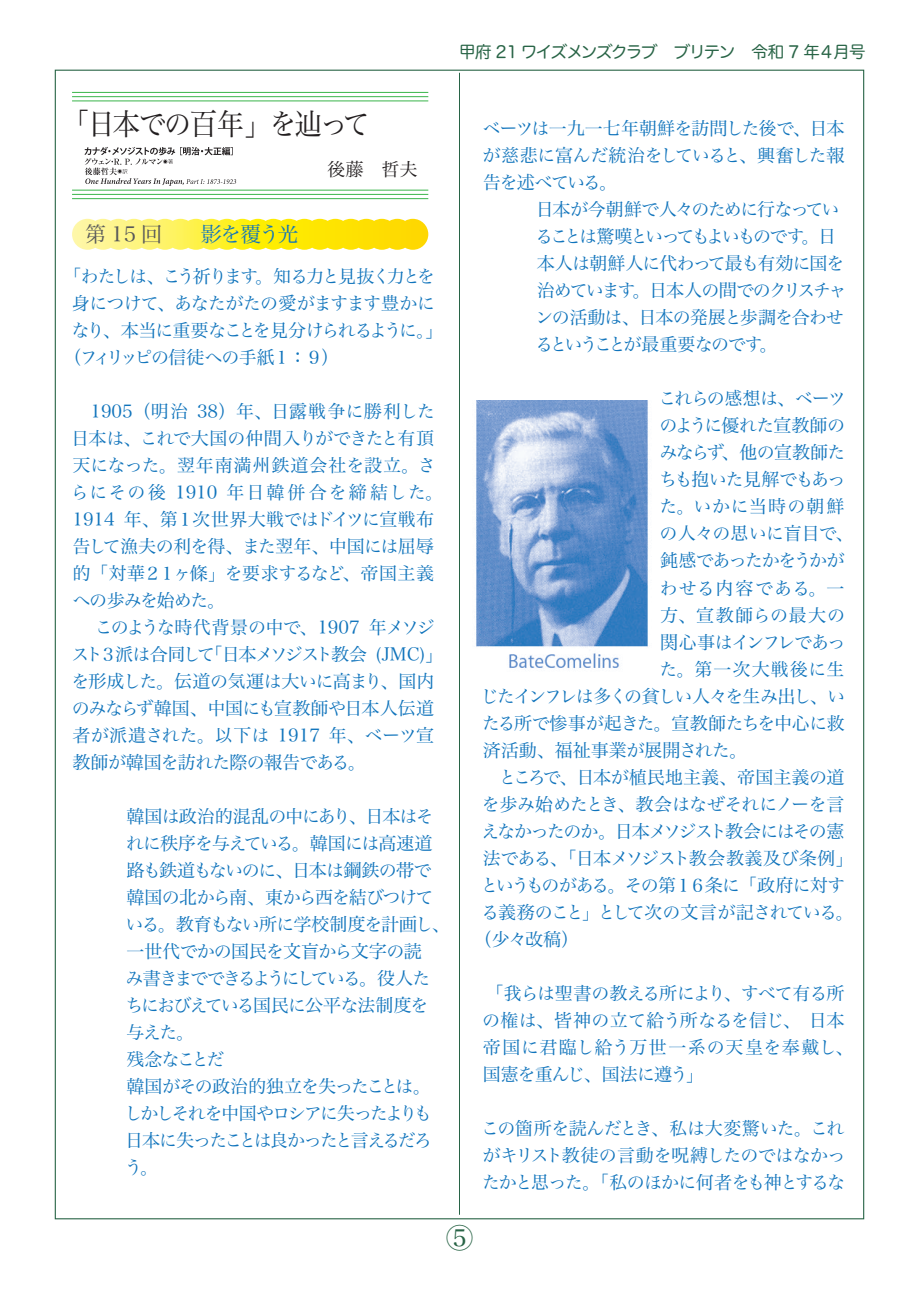
<style>
.page{position:relative;width:919px;height:1289px;background:#fff}
.page>*{position:absolute;margin:0;border:0;box-sizing:border-box;transform-origin:0 0}
.t1{font:29.7px "Hira Min Pro W3";letter-spacing:-.06em;color:#231f20;scale:.91 1}
.t2{font:27px "Hira Min Pro W3";color:#286446}
.t3{font:21px "Hira Min Pro W3";letter-spacing:-.065em;color:#57585a}
.t4{font:18px/27px "Hira Min Pro W3";letter-spacing:-.045em;color:#1074bc;text-align:justify}
.t5{font:18px/27px "Hira Min Pro W3";letter-spacing:-.065em;color:#1074bc}
.t6{font:18px/27px "Hira Min Pro W3";letter-spacing:-.07em;color:#1074bc}
.t7{font:18px/27px "Hira Min Pro W3";letter-spacing:-.01em;color:#1074bc}
.t8{font:18px "Hira Min Pro W3";letter-spacing:-.025em;color:#1074bc}
.t9{font:18px "Hira Min Pro W3";color:#1074bc}
.t10{font:18px "Hira Min Pro W3";letter-spacing:-.09em;color:#1074bc}
.t11{font:18px "Hira Min Pro W3";letter-spacing:-.095em;color:#1074bc}
.t12{font:18px "Hira Min Pro W3";letter-spacing:-.005em;color:#1074bc}
.t13{font:18px "Hira Min Pro W3";letter-spacing:-.105em;color:#1074bc}
.t14{font:18px "Hira Min Pro W3";letter-spacing:-.11em;color:#1074bc}
.t15{font:18px "Hira Min Pro W3";letter-spacing:-.075em;color:#1074bc}
.t16{font:18px "Hira Min Pro W3";letter-spacing:.055em;color:#1074bc}
.t17{font:18px "Hira Min Pro W3";letter-spacing:.085em;color:#1074bc}
.t18{font:18px "Hira Min Pro W3";letter-spacing:.065em;color:#1074bc}
.t19{font:18px "Hira Min Pro W3";letter-spacing:.05em;color:#1074bc}
.t20{font:18px "Hira Min Pro W3";letter-spacing:.045em;color:#1074bc}
.t21{font:18px "Hira Min Pro W3";color:#231f20}
.t22{font:16.5px "Hira Maru Pro N W4";letter-spacing:-.08em;color:#286446}
.s1{color:#1074bc}
</style>
<div class="page">
<hr style="left:459px;top:73px;width:1px;height:1141px;background:#286446">
<svg style="left:72px;top:219px;width:356px;height:31px;background:#feec3e"></svg>
<svg style="left:84px;top:147px;width:152px;height:39px"></svg>
<hr style="left:72px;top:92px;width:356px;height:1px;background:#3ab54a">
<hr style="left:72px;top:96px;width:356px;height:1px;background:#3ab54a">
<hr style="left:72px;top:100px;width:356px;height:1px;background:#3ab54a">
<hr style="left:72px;top:190px;width:356px;height:1px;background:#3ab54a">
<hr style="left:72px;top:194px;width:356px;height:1px;background:#3ab54a">
<hr style="left:72px;top:198px;width:356px;height:1px;background:#3ab54a">
<img style="left:476px;top:400px;width:172px;height:269px">
<p class="t22" style="left:459px;top:37px;width:408px">甲府 21 ワイズメンズクラブ　ブリテン　令和 7 年４月号</p>
<h1 class="t1" style="left:62px;top:98px;width:339px">「日本での百年」を辿って</h1>
<p class="t21" style="left:327px;top:154px;width:91px">後藤　哲夫</p>
<p class="t3" style="left:85px;top:216px;width:215px">第 15 回　 <span class="s1">影を覆う光</span></p>
<p class="t14" style="left:63px;top:260px;width:373px">「わたしは、こう祈ります。知る力と見抜く力とを</p>
<p class="t4" style="left:72px;top:287px;width:365px">身につけて、あなたがたの愛がますます豊かに</p>
<p class="t10" style="left:72px;top:314px;width:373px">なり、本当に重要なことを見分けられるように。」</p>
<p class="t6" style="left:63px;top:341px;width:277px">（フィリッピの信徒への手紙１：９）</p>
<p class="t9" style="left:72px;top:395px;width:364px">　1905（明治 38）年、日露戦争に勝利した</p>
<p class="t8" style="left:71px;top:422px;width:364px">日本は、これで大国の仲間入りができたと有頂</p>
<p class="t16" style="left:72px;top:449px;width:365px">天になった。翌年南満州鉄道会社を設立。さ</p>
<p class="t17" style="left:71px;top:476px;width:374px">らにその後 1910 年日韓併合を締結した。</p>
<p class="t7" style="left:72px;top:503px;width:363px">1914 年、第１次世界大戦ではドイツに宣戦布</p>
<p class="t4" style="left:72px;top:530px;width:363px">告して漁夫の利を得、また翌年、中国には屈辱</p>
<p class="t4" style="left:72px;top:557px;width:363px">的「対華２１ヶ條」を要求するなど、帝国主義</p>
<p class="t4" style="left:72px;top:584px;width:172px">への歩みを始めた。　</p>
<p class="t4" style="left:78px;top:611px;width:358px">　このような時代背景の中で、1907 年メソジ</p>
<p class="t13" style="left:72px;top:638px;width:373px">スト３派は合同して｢日本メソジスト教会 (JMC)」</p>
<p class="t4" style="left:71px;top:665px;width:364px">を形成した。伝道の気運は大いに高まり、国内</p>
<p class="t8" style="left:72px;top:692px;width:364px">のみならず韓国、中国にも宣教師や日本人伝道</p>
<p class="t9" style="left:72px;top:719px;width:363px">者が派遣された。以下は 1917 年、ベーツ宣</p>
<p class="t4" style="left:72px;top:746px;width:295px">教師が韓国を訪れた際の報告である。</p>
<p class="t5" style="left:124px;top:800px;width:327px">韓国は政治的混乱の中にあり、日本はそれに秩序を与えている。韓国には高速道路も鉄道もないのに、日本は鋼鉄の帯で韓国の北から南、東から西を結びつけている。教育もない所に学校制度を計画し、一世代でかの国民を文盲から文字の読<br>み書きまでできるようにしている。役人たちにおびえている国民に公平な法制度を与えた。<br>残念なことだ<br>韓国がその政治的独立を失ったことは。しかしそれを中国やロシアに失ったよりも日本に失ったことは良かったと言えるだろう。</p>
<p class="t4" style="left:482px;top:113px;width:363px">ベーツは一九一七年朝鮮を訪問した後で、日本が慈悲に富んだ統治をしていると、興奮した報告を述べている。</p>
<p class="t6" style="left:535px;top:194px;width:313px">日本が今朝鮮で人々のために行なっていることは驚嘆といってもよいものです。日本人は朝鮮人に代わって最も有効に国を治めています。日本人の間でのクリスチャンの活動は、日本の発展と歩調を合わせるということが最重要なのです。</p>
<p class="t15" style="left:658px;top:383px;width:189px">これらの感想は、ベーツ</p>
<p class="t4" style="left:659px;top:410px;width:187px">のように優れた宣教師の</p>
<p class="t4" style="left:659px;top:437px;width:188px">みならず、他の宣教師た</p>
<p class="t5" style="left:659px;top:464px;width:188px">ちも抱いた見解でもあっ</p>
<p class="t18" style="left:659px;top:491px;width:186px">た。いかに当時の朝鮮</p>
<p class="t12" style="left:659px;top:518px;width:195px">の人々の思いに盲目で、</p>
<p class="t15" style="left:660px;top:545px;width:186px">鈍感であったかをうかが</p>
<p class="t19" style="left:659px;top:572px;width:186px">わせる内容である。一</p>
<p class="t20" style="left:660px;top:599px;width:186px">方、宣教師らの最大の</p>
<p class="t6" style="left:660px;top:626px;width:187px">関心事はインフレであっ</p>
<p class="t18" style="left:659px;top:653px;width:186px">た。第一次大戦後に生</p>
<p class="t10" style="left:481px;top:680px;width:365px">じたインフレは多くの貧しい人々を生み出し、い</p>
<p class="t8" style="left:482px;top:707px;width:364px">たる所で惨事が起きた。宣教師たちを中心に救</p>
<p class="t9" style="left:483px;top:734px;width:266px">済活動、福祉事業が展開された。</p>
<p class="t12" style="left:483px;top:761px;width:363px">　ところで、日本が植民地主義、帝国主義の道</p>
<p class="t8" style="left:482px;top:788px;width:364px">を歩み始めたとき、教会はなぜそれにノーを言</p>
<p class="t11" style="left:481px;top:815px;width:364px">えなかったのか。日本メソジスト教会にはその憲</p>
<p class="t4" style="left:483px;top:842px;width:372px">法である、「日本メソジスト教会教義及び条例」</p>
<p class="t11" style="left:480px;top:869px;width:366px">というものがある。その第１６条に「政府に対す</p>
<p class="t4" style="left:481px;top:896px;width:374px">る義務のこと」として次の文言が記されている。</p>
<p class="t4" style="left:474px;top:923px;width:107px">（少々改稿）</p>
<p class="t7" style="left:482px;top:977px;width:373px">「我らは聖書の教える所により、すべて有る所の権は、皆神の立て給う所なるを信じ、　日本帝国に君臨し給う万世一系の天皇を奉戴し、国憲を重んじ、国法に遵う」</p>
<p class="t4" style="left:481px;top:1112px;width:366px">この箇所を読んだとき、私は大変驚いた。これがキリスト教徒の言動を呪縛したのではなかったかと思った。「私のほかに何者をも神とするな</p>
<h2 class="t2" style="left:446px;top:1215px;width:28px">⑤</h2>
</div>
